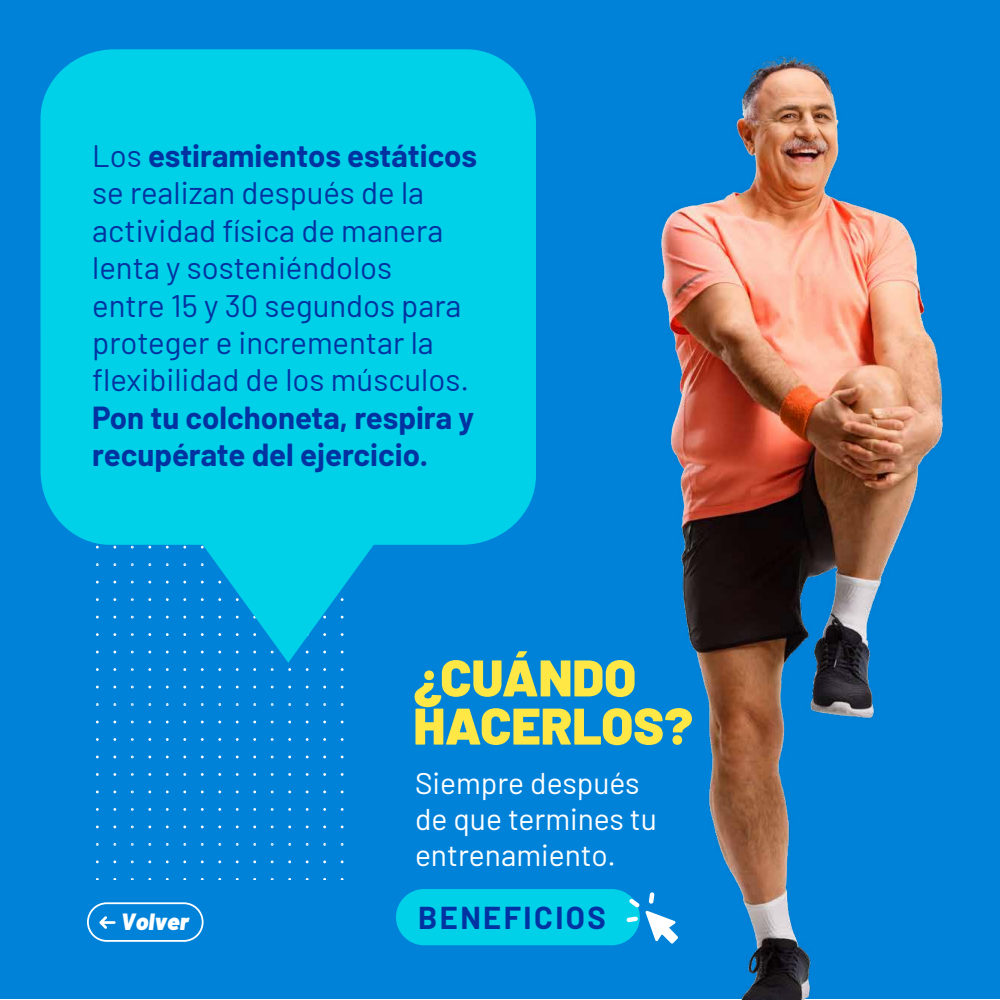
<style>
.page{position:relative;width:1000px;height:1000px;background:#0082d9}
.page>*{position:absolute;margin:0;border:0;box-sizing:border-box;transform-origin:0 0}
.t1{font:900 51.4px/48.2px "Barlow";color:#ffe845}
.t2{font:31.1px/37.4px "Barlow";color:#0033a1}
.t3{font:700 31.1px/37.4px "Barlow";color:#0033a1}
.t4{font:700 30.9px "Barlow";letter-spacing:.08em;color:#0033a1}
.t5{font:30px/36px "Barlow";color:#fff}
.t6{font:italic 900 23.6px "Barlow";color:#fff}
.s1{font-weight:700}
</style>
<div class="page">
<img style="left:373px;top:54px;width:627px;height:946px">
<div style="left:396px;top:889px;width:244px;height:56px;background:#00d1e8;border-radius:28px"></div>
<svg style="left:626px;top:892px;width:52px;height:52px"></svg>
<svg style="left:41px;top:49px;width:495px;height:614px;fill:#00d1e8"></svg>
<svg style="left:87px;top:902px;width:117px;height:40px"></svg>
<p class="t2" style="left:92px;top:135px;width:387px">Los <span class="s1">estiramientos estáticos </span>se realizan después de la actividad física de manera lenta y sosteniéndolos<br>entre 15 y 30 segundos para proteger e incrementar la flexibilidad de los músculos.</p>
<p class="t3" style="left:92px;top:396px;width:383px">Pon tu colchoneta, respira y recupérate del ejercicio.</p>
<h1 class="t1" style="left:413px;top:650px;width:281px">¿CUÁNDO<br>HACERLOS?</h1>
<p class="t6" style="left:121px;top:907px;width:69px">Volver</p>
<p class="t5" style="left:415px;top:763px;width:243px">Siempre después de que termines tu entrenamiento.</p>
<p class="t4" style="left:418px;top:895px;width:189px">BENEFICIOS</p>
</div>
